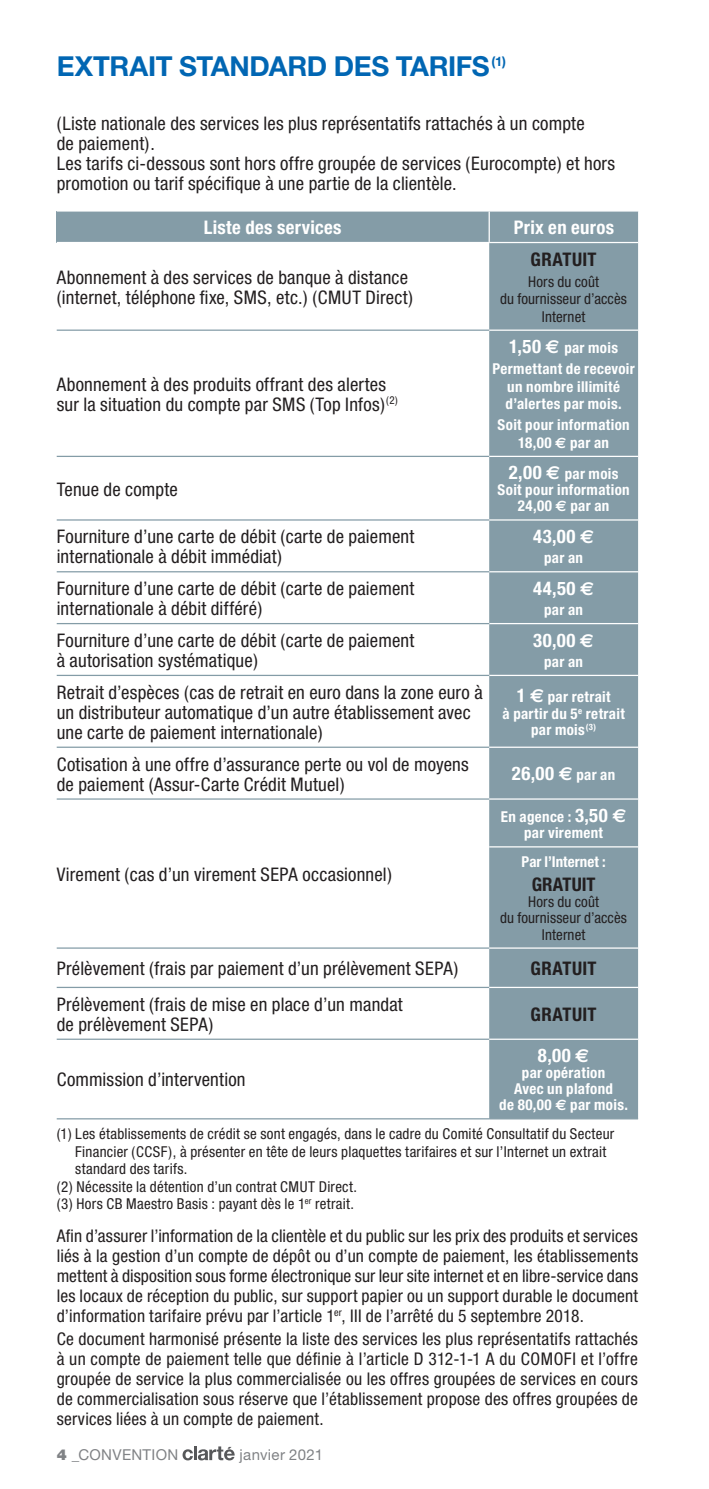
<style>
.page{position:relative;width:709px;height:1489px;background:#fff}
.page>*{position:absolute;margin:0;border:0;box-sizing:border-box;transform-origin:0 0}
.t1{font:700 27.5px "Helvetica Neue LT Std";letter-spacing:-.015em;color:#0166b3}
.t2{font:condensed 18.75px/20px "Helvetica Neue";letter-spacing:.01em;color:#231f20}
.t3{font:700 condensed 18.75px "Helvetica Neue";letter-spacing:.02em;color:#fff}
.t4{font:700 condensed 18.75px "Helvetica Neue";letter-spacing:.02em;color:#231f20}
.t5{font:700 condensed 18.75px "Helvetica Neue";color:#231f20}
.t6{font:condensed 17.5px/20px "Helvetica Neue";letter-spacing:.015em;color:#231f20;text-align:justify}
.t7{font:condensed 15px/17.5px "Helvetica Neue";letter-spacing:.02em;color:#231f20;text-align:center}
.t8{font:700 condensed 15px/16px "Helvetica Neue";letter-spacing:.02em;color:#fff;text-align:center}
.t9{font:15px "Helvetica Neue LT Std";letter-spacing:.02em;color:#808285}
.s1{font-size:18.75px}
.s2{font-family:"Euro Sans";font-stretch:normal;font-size:18.75px}
.s3{font-family:"Euro Sans";font-stretch:normal}
.s4{font-size:15px}
.s5{font-family:"Helvetica Neue";font-weight:900}
</style>
<div class="page">
<svg style="left:182px;top:1446px;width:53px;height:14px"></svg>
<div style="left:57px;top:211px;width:432px;height:31px;background:#849ca7"></div>
<div style="left:489px;top:211px;width:149px;height:907px;background:#849ca7"></div>
<hr style="left:489px;top:571px;width:149px;height:1px;background:#fff">
<hr style="left:489px;top:623px;width:149px;height:1px;background:#fff">
<hr style="left:489px;top:674px;width:149px;height:2px;background:#fff">
<hr style="left:57px;top:329px;width:432px;height:2px;background:#849ca7">
<hr style="left:57px;top:571px;width:432px;height:1px;background:#849ca7">
<hr style="left:57px;top:623px;width:432px;height:1px;background:#849ca7">
<hr style="left:57px;top:674px;width:432px;height:2px;background:#849ca7">
<hr style="left:57px;top:456px;width:432px;height:1px;background:#849ca7">
<hr style="left:57px;top:519px;width:432px;height:1px;background:#849ca7">
<hr style="left:57px;top:746px;width:432px;height:1px;background:#849ca7">
<hr style="left:57px;top:798px;width:432px;height:1px;background:#849ca7">
<hr style="left:57px;top:947px;width:432px;height:1px;background:#849ca7">
<hr style="left:57px;top:986px;width:432px;height:2px;background:#849ca7">
<hr style="left:57px;top:1038px;width:432px;height:1px;background:#849ca7">
<hr style="left:57px;top:1118px;width:432px;height:1px;background:#849ca7">
<hr style="left:489px;top:1118px;width:149px;height:1px;background:#849ca7">
<hr style="left:489px;top:329px;width:149px;height:2px;background:#fff">
<hr style="left:489px;top:846px;width:149px;height:1px;background:#fff">
<hr style="left:489px;top:947px;width:149px;height:1px;background:#fff">
<hr style="left:489px;top:986px;width:149px;height:2px;background:#fff">
<hr style="left:489px;top:1038px;width:149px;height:1px;background:#fff">
<hr style="left:489px;top:242px;width:149px;height:1px;background:#fff">
<hr style="left:488px;top:211px;width:2px;height:31px;background:#fff">
<hr style="left:489px;top:456px;width:149px;height:1px;background:#fff">
<hr style="left:489px;top:519px;width:149px;height:1px;background:#fff">
<hr style="left:489px;top:746px;width:149px;height:1px;background:#fff">
<hr style="left:489px;top:798px;width:149px;height:1px;background:#fff">
<h1 class="t1" style="left:57px;top:50px;width:450px">EXTRAIT STANDARD DES TARIFS<sup>(1)</sup></h1>
<p class="t2" style="left:57px;top:113px;width:560px">(Liste nationale des services les plus représentatifs rattachés à un compte<br>de paiement).<br>Les tarifs ci-dessous sont hors offre groupée de services (Eurocompte) et hors promotion ou tarif spécifique à une partie de la clientèle.</p>
<p class="t3" style="left:204px;top:216px;width:139px">Liste des services</p>
<p class="t3" style="left:513px;top:216px;width:102px">Prix en euros</p>
<p class="t2" style="left:57px;top:267px;width:358px">Abonnement à des services de banque à distance (internet, téléphone fixe, SMS, etc.) (CMUT Direct)</p>
<p class="t4" style="left:530px;top:247px;width:67px">GRATUIT</p>
<p class="t7" style="left:500px;top:272px;width:128px">Hors du coût<br>du fournisseur d’accès<br>Internet</p>
<p class="t2" style="left:57px;top:374px;width:342px">Abonnement à des produits offrant des alertes sur la situation du compte par SMS (Top Infos)<sup>(2)</sup></p>
<p class="t2" style="left:57px;top:479px;width:123px">Tenue de compte</p>
<p class="t8" style="left:492px;top:337px;width:144px;line-height:21px"><span class="s1">1,50</span> <span class="s2">E</span> par mois<br>Permettant de recevoir</p>
<p class="t8" style="left:505px;top:377px;width:117px;line-height:17.5px;text-align:left">un nombre illimité d’alertes par mois.</p>
<p class="t8" style="left:497px;top:416px;width:134px;line-height:17.5px">Soit pour information<br>18,00 <span class="s3">E</span> par an</p>
<p class="t8" style="left:497px;top:466px;width:134px"><span class="s1">2,00</span> <span class="s2">E</span> par mois<br>Soit pour information<br>24,00 <span class="s3">E</span> par an</p>
<p class="t2" style="left:57px;top:526px;width:359px">Fourniture d’une carte de débit (carte de paiement internationale à débit immédiat)</p>
<p class="t3" style="left:533px;top:525px;width:62px">43,00 <span class="s3">E</span></p>
<p class="t8" style="left:544px;top:549px;width:40px">par an</p>
<p class="t2" style="left:57px;top:578px;width:359px">Fourniture d’une carte de débit (carte de paiement internationale à débit différé)</p>
<p class="t3" style="left:533px;top:577px;width:63px">44,50 <span class="s3">E</span></p>
<p class="t8" style="left:544px;top:601px;width:40px">par an</p>
<p class="t2" style="left:57px;top:630px;width:359px">Fourniture d’une carte de débit (carte de paiement à autorisation systématique)</p>
<p class="t3" style="left:533px;top:628px;width:62px">30,00 <span class="s3">E</span></p>
<p class="t8" style="left:544px;top:653px;width:40px">par an</p>
<p class="t2" style="left:57px;top:682px;width:427px">Retrait d’espèces (cas de retrait en euro dans la zone euro à un distributeur automatique d’un autre établissement avec une carte de paiement internationale)</p>
<p class="t8" style="left:502px;top:688px;width:124px"><span class="s1">1</span> <span class="s2">E</span> par retrait<br>à partir du 5<sup>e</sup> retrait par mois<sup>(3)</sup></p>
<p class="t2" style="left:57px;top:753px;width:413px">Cotisation à une offre d’assurance perte ou vol de moyens de paiement (Assur-Carte Crédit Mutuel)</p>
<p class="t3" style="left:512px;top:762px;width:105px">26,00 <span class="s3">E</span> <span class="s4">par an</span></p>
<p class="t2" style="left:57px;top:864px;width:337px">Virement (cas d’un virement SEPA occasionnel)</p>
<p class="t8" style="left:501px;top:808px;width:127px">En agence : <span class="s1">3,50</span> <span class="s2">E </span>par virement</p>
<p class="t8" style="left:521px;top:853px;width:85px">Par l’Internet :</p>
<p class="t5" style="left:532px;top:872px;width:65px">GRATUIT</p>
<p class="t7" style="left:500px;top:893px;width:128px;line-height:16.2px">Hors du coût<br>du fournisseur d’accès<br>Internet</p>
<p class="t2" style="left:57px;top:958px;width:403px">Prélèvement (frais par paiement d’un prélèvement SEPA)</p>
<p class="t4" style="left:530px;top:956px;width:67px">GRATUIT</p>
<p class="t2" style="left:57px;top:993px;width:347px">Prélèvement (frais de mise en place d’un mandat de prélèvement SEPA)</p>
<p class="t4" style="left:530px;top:1002px;width:67px">GRATUIT</p>
<p class="t2" style="left:57px;top:1069px;width:190px">Commission d’intervention</p>
<p class="t3" style="left:538px;top:1044px;width:53px">8,00 <span class="s3">E</span></p>
<p class="t8" style="left:499px;top:1064px;width:130px">par opération<br>Avec un plafond<br>de 80,00 <span class="s3">E</span> par mois.</p>
<p class="t7" style="left:57px;top:1124px;width:559px">(1) Les établissements de crédit se sont engagés, dans le cadre du Comité Consultatif du Secteur</p>
<p class="t7" style="left:75px;top:1142px;width:533px">Financier (CCSF), à présenter en tête de leurs plaquettes tarifaires et sur l’Internet un extrait</p>
<p class="t7" style="left:75px;top:1159px;width:114px">standard des tarifs.</p>
<p class="t7" style="left:57px;top:1177px;width:302px">(2) Nécessite la détention d’un contrat CMUT Direct.</p>
<p class="t7" style="left:57px;top:1194px;width:299px">(3) Hors CB Maestro Basis : payant dès le 1<sup>er</sup> retrait.</p>
<p class="t6" style="left:57px;top:1225px;width:583px">Afin d’assurer l’information de la clientèle et du public sur les prix des produits et services liés à la gestion d’un compte de dépôt ou d’un compte de paiement, les établissements mettent à disposition sous forme électronique sur leur site internet et en libre-service dans les locaux de réception du public, sur support papier ou un support durable le document d’information tarifaire prévu par l’article 1<sup>er</sup>, III de l’arrêté du 5 septembre 2018.</p>
<p class="t6" style="left:57px;top:1328px;width:583px">Ce document harmonisé présente la liste des services les plus représentatifs rattachés à un compte de paiement telle que définie à l’article D 312-1-1 A du COMOFI et l’offre groupée de service la plus commercialisée ou les offres groupées de services en cours de commercialisation sous réserve que l’établissement propose des offres groupées de services liées à un compte de paiement.</p>
<p class="t9" style="left:57px;top:1445px;width:123px"><span class="s5">4 _</span>CONVENTION</p>
<p class="t9" style="left:240px;top:1445px;width:85px">janvier 2021</p>
</div>
